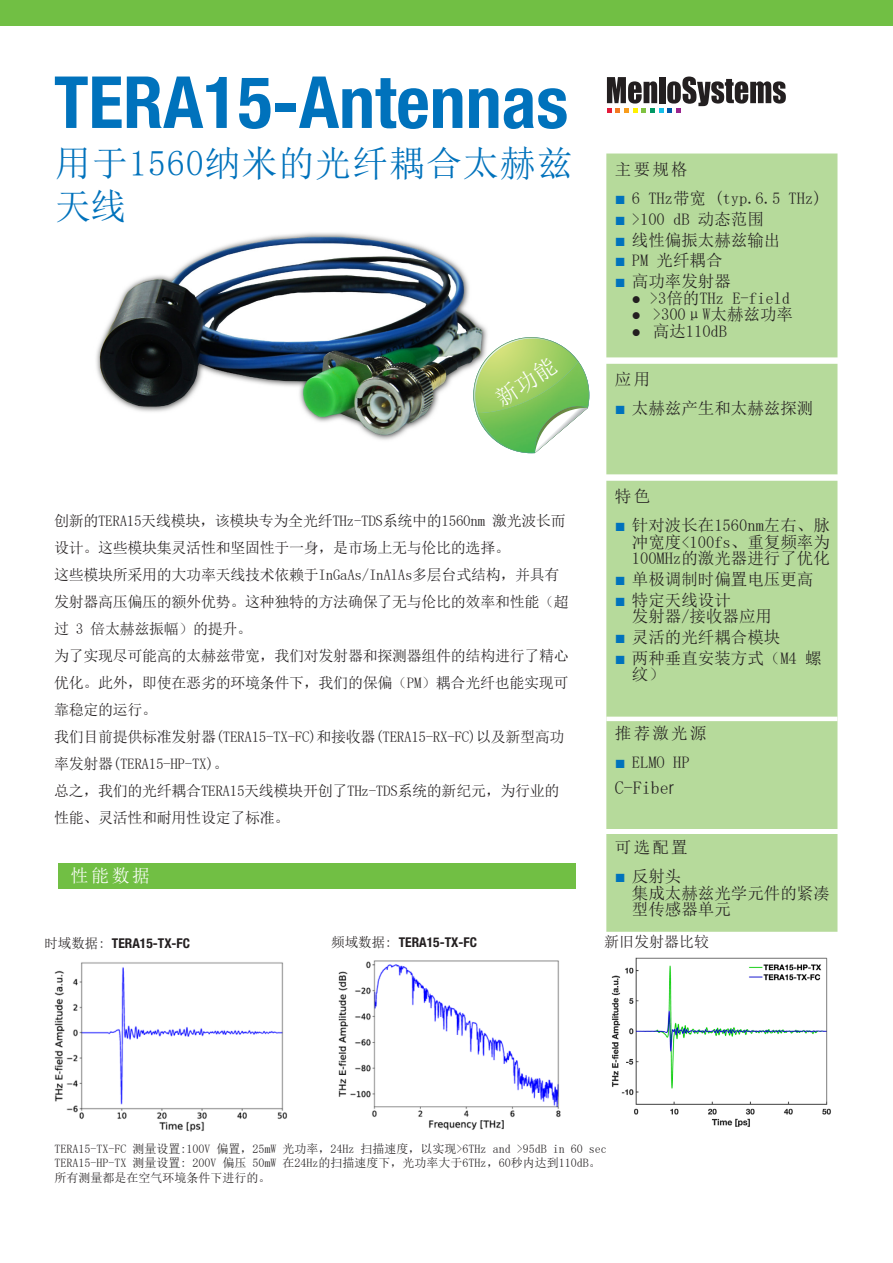
<style>
.page{position:relative;width:893px;height:1263px;background:#fff}
.page>*{position:absolute;margin:0;border:0;box-sizing:border-box;transform-origin:0 0}
.t1{font:700 condensed 72px "Helvetica Neue LT Pro";color:#0072bc}
.Subtitle{font:36px/43.2px "Sim Sun";letter-spacing:.025em;color:#0072bc}
.t2{font:18px "Sim Sun";color:#231f20}
.Paragraph_Title_2{font:18px "Sim Sun";color:#fff}
.Paragraph_Title_2-2{font:16.5px/16.5px "Sim Sun";color:#231f20}
.t3{font:15px/27px "Sim Sun";letter-spacing:-.02em;color:#231f20}
.t4{font:15px "Sim Sun";color:#231f20}
.t5{font:700 condensed 13.5px "Helvetica Neue LT Pro";color:#231f20}
.t6{font:12px "Sim Sun";color:#231f20}
.s1{font-family:"Sim Sun";font-weight:400;font-stretch:normal}
.s2{font-family:"Times New Roman";font-size:18px;color:#0072bc}
.s3{font-family:"Helvetica Neue LT Pro";font-weight:300;font-stretch:condensed}
</style>
<div class="page">
<div style="left:0;top:0;width:893px;height:26px;background:#71bf44"></div>
<svg style="left:607px;top:77px;width:179px;height:36px"></svg>
<img style="left:96px;top:233px;width:392px;height:207px">
<div style="left:606px;top:153px;width:231px;height:564px;background:#b6da9b"></div>
<div style="left:606px;top:721px;width:231px;height:211px;background:#b6da9b"></div>
<div style="left:606px;top:829px;width:231px;height:5px;background:#fff"></div>
<img style="left:54px;top:962px;width:233px;height:170px">
<div style="left:58px;top:863px;width:517px;height:25px;background:#71bf44"></div>
<img style="left:338px;top:960px;width:223px;height:170px">
<img style="left:611px;top:957px;width:220px;height:170px">
<svg style="left:473px;top:337px;width:116px;height:116px"></svg>
<p class="t1" style="left:54px;top:59px;width:516px">TERA15-Antennas</p>
<p class="Subtitle" style="left:55px;top:141px;width:519px">用于1560纳米的光纤耦合太赫兹天线</p>
<p class="t3" style="left:54px;top:507px;width:513px">创新的TERA15天线模块，该模块专为全光纤THz-TDS系统中的1560nm 激光波长而设计。这些模块集灵活性和坚固性于一身，是市场上无与伦比的选择。</p>
<p class="t3" style="left:54px;top:561px;width:516px">这些模块所采用的大功率天线技术依赖于InGaAs/InAlAs多层台式结构，并具有发射器高压偏压的额外优势。这种独特的方法确保了无与伦比的效率和性能（超过 3 倍太赫兹振幅）的提升。</p>
<p class="t3" style="left:54px;top:642px;width:516px;text-align:justify">为了实现尽可能高的太赫兹带宽，我们对发射器和探测器组件的结构进行了精心优化。此外，即使在恶劣的环境条件下，我们的保偏（PM）耦合光纤也能实现可靠稳定的运行。</p>
<p class="t3" style="left:54px;top:723px;width:512px">我们目前提供标准发射器(TERA15-TX-FC)和接收器(TERA15-RX-FC)以及新型高功率发射器(TERA15-HP-TX)。<br>总之，我们的光纤耦合TERA15天线模块开创了THz-TDS系统的新纪元，为行业的性能、灵活性和耐用性设定了标准。</p>
<p class="Paragraph_Title_2" style="left:71px;top:867px;width:81px">性能数据</p>
<p class="t5" style="left:44px;top:935px;width:147px"><span class="s1">时域数据:</span> TERA15-TX-FC</p>
<p class="t5" style="left:331px;top:934px;width:147px"><span class="s1">频域数据:</span> TERA15-TX-FC</p>
<p class="Paragraph_Title_2-2" style="left:615px;top:161px;width:74px">主要规格</p>
<p class="Paragraph_Title_2-2" style="left:615px;top:190px;width:208px"><span class="s2">■</span> 6 THz带宽 (typ.6.5 THz)</p>
<p class="Paragraph_Title_2-2" style="left:615px;top:211px;width:151px"><span class="s2">■</span> &gt;100 dB 动态范围</p>
<p class="Paragraph_Title_2-2" style="left:615px;top:231px;width:167px"><span class="s2">■</span> 线性偏振太赫兹输出</p>
<p class="Paragraph_Title_2-2" style="left:615px;top:252px;width:109px"><span class="s2">■</span> PM 光纤耦合</p>
<p class="Paragraph_Title_2-2" style="left:615px;top:273px;width:118px"><span class="s2">■</span> 高功率发射器</p>
<p class="Paragraph_Title_2-2" style="left:632px;top:289px;width:160px">● &gt;3倍的THz E-field</p>
<p class="Paragraph_Title_2-2" style="left:632px;top:306px;width:163px">● &gt;300μW太赫兹功率</p>
<p class="Paragraph_Title_2-2" style="left:632px;top:322px;width:97px">● 高达110dB</p>
<p class="Paragraph_Title_2-2" style="left:615px;top:371px;width:37px">应用</p>
<p class="Paragraph_Title_2-2" style="left:615px;top:400px;width:200px"><span class="s2">■</span> 太赫兹产生和太赫兹探测</p>
<p class="Paragraph_Title_2-2" style="left:615px;top:488px;width:37px">特色</p>
<p class="Paragraph_Title_2-2" style="left:632px;top:517px;width:199px;text-align:justify;text-indent:-17px"><span class="s2">■</span> 针对波长在1560nm左右、脉冲宽度&lt;100fs、重复频率为100MHz的激光器进行了优化</p>
<p class="Paragraph_Title_2-2" style="left:615px;top:571px;width:200px"><span class="s2">■</span> 单极调制时偏置电压更高</p>
<p class="Paragraph_Title_2-2" style="left:632px;top:592px;width:142px;text-indent:-17px"><span class="s2">■</span> 特定天线设计<br>发射器/接收器应用</p>
<p class="Paragraph_Title_2-2" style="left:615px;top:629px;width:167px"><span class="s2">■</span> 灵活的光纤耦合模块</p>
<p class="Paragraph_Title_2-2" style="left:632px;top:650px;width:191px;text-indent:-17px"><span class="s2">■</span> 两种垂直安装方式（M4 螺纹）</p>
<p class="Paragraph_Title_2-2" style="left:615px;top:725px;width:93px">推荐激光源</p>
<p class="Paragraph_Title_2-2" style="left:615px;top:754px;width:76px"><span class="s2">■</span> ELMO HP</p>
<p class="t2" style="left:615px;top:779px;width:61px">C-Fibe<span class="s3">r</span></p>
<p class="Paragraph_Title_2-2" style="left:615px;top:839px;width:74px">可选配置</p>
<p class="Paragraph_Title_2-2" style="left:632px;top:868px;width:199px;text-indent:-17px"><span class="s2">■</span> 反射头<br>集成太赫兹光学元件的紧凑型传感器单元</p>
<p class="t4" style="left:604px;top:934px;width:106px">新旧发射器比较</p>
<p class="t6" style="left:55px;top:1142px;width:553px">TERA15-TX-FC 测量设置:100V 偏置，25mW 光功率，24Hz 扫描速度，以实现&gt;6THz and &gt;95dB in 60 sec</p>
<p class="t6" style="left:55px;top:1157px;width:547px">TERA15-HP-TX 测量设置: 200V 偏压 50mW 在24Hz的扫描速度下，光功率大于6THz，60秒内达到110dB。</p>
<p class="t6" style="left:55px;top:1171px;width:217px">所有测量都是在空气环境条件下进行的。</p>
</div>
